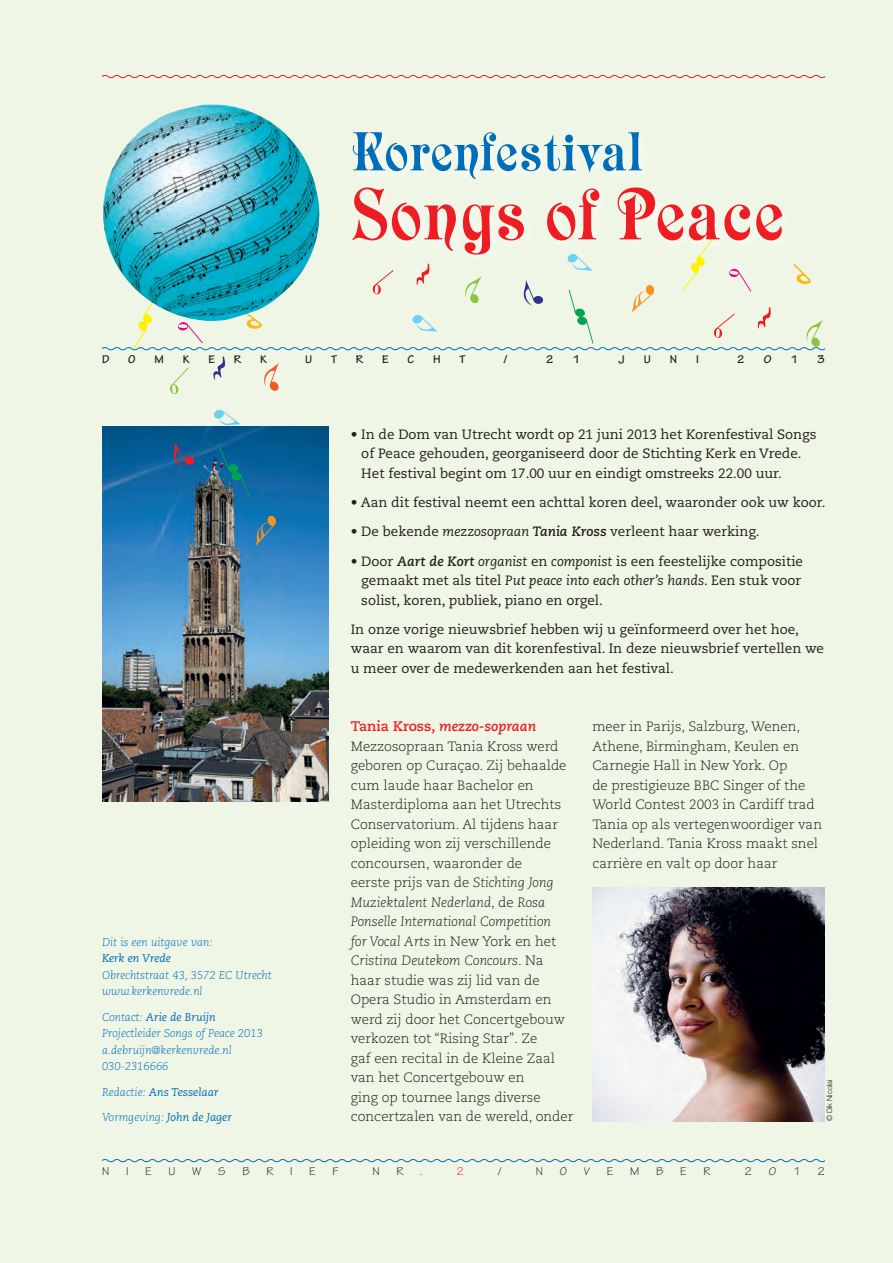
<style>
.page{position:relative;width:893px;height:1263px;background:#eff6e6}
.page>*{position:absolute;margin:0;border:0;box-sizing:border-box;transform-origin:0 0}
.t1{font:72px "Raphael";color:#ee1d23}
.t2{font:54px "Raphael";color:#006db8}
.tussenkop{font:italic 700 13.8px "Caecilia";color:#ee1d23}
.broodtekst{font:300 13.5px/19.5px "Caecilia";color:#231f20}
.broodtekst-2{font:13.5px/19.5px "Caecilia";color:#231f20}
.t3{font:12px "Tekton Pro";color:#231f20}
.t4{font:700 12px "Tekton Pro";color:#231f20}
.t5{font:12px "Tekton Pro";color:#ee1d23}
.broodtekst-3{font:italic 300 11.25px "Caecilia";color:#006db8}
.broodtekst-4{font:italic 11.25px "Caecilia";color:#006db8}
.t6{font:300 7.5px "Helvetica Neue";color:#231f20}
.s1{font-weight:300}
.s2{font-weight:400}
.s3{font-style:italic}
.s4{font-weight:700;font-style:italic}
.s5{font-style:normal}
</style>
<div class="page">
<img style="left:102px;top:426px;width:226px;height:375px">
<svg style="left:256px;top:515px;width:20px;height:30px"></svg>
<svg style="left:213px;top:409px;width:28px;height:18px"></svg>
<svg style="left:172px;top:442px;width:22px;height:25px"></svg>
<svg style="left:219px;top:446px;width:32px;height:52px;background:#14688c"></svg>
<img style="left:103px;top:104px;width:217px;height:135px">
<svg style="left:101px;top:75px;width:725px;height:4px"></svg>
<svg style="left:101px;top:239px;width:725px;height:155px"></svg>
<svg style="left:101px;top:1159px;width:725px;height:4px"></svg>
<img style="left:592px;top:887px;width:233px;height:234px">
<p class="t2" style="left:351px;top:119px;width:293px">Korenfestival</p>
<p class="t1" style="left:351px;top:171px;width:435px">Songs of Peace</p>
<p class="t4" style="left:102px;top:352px;width:9px">D</p>
<p class="t4" style="left:128px;top:352px;width:9px">O</p>
<p class="t4" style="left:155px;top:352px;width:11px">M</p>
<p class="t4" style="left:183px;top:352px;width:8px">K</p>
<p class="t4" style="left:208px;top:352px;width:8px">E</p>
<p class="t4" style="left:234px;top:352px;width:9px">R</p>
<p class="t4" style="left:260px;top:352px;width:8px">K</p>
<p class="t4" style="left:305px;top:352px;width:9px">U</p>
<p class="t4" style="left:331px;top:352px;width:7px">T</p>
<p class="t4" style="left:356px;top:352px;width:9px">R</p>
<p class="t4" style="left:382px;top:352px;width:8px">E</p>
<p class="t4" style="left:408px;top:352px;width:8px">C</p>
<p class="t4" style="left:433px;top:352px;width:9px">H</p>
<p class="t4" style="left:459px;top:352px;width:7px">T</p>
<p class="t4" style="left:504px;top:352px;width:6px">/</p>
<p class="t4" style="left:546px;top:352px;width:9px">2</p>
<p class="t4" style="left:572px;top:352px;width:9px">1</p>
<p class="t4" style="left:618px;top:352px;width:8px">J</p>
<p class="t4" style="left:644px;top:352px;width:9px">U</p>
<p class="t4" style="left:670px;top:352px;width:9px">N</p>
<p class="t4" style="left:696px;top:352px;width:4px">I</p>
<p class="t4" style="left:737px;top:352px;width:9px">2</p>
<p class="t4" style="left:764px;top:352px;width:9px">0</p>
<p class="t4" style="left:790px;top:352px;width:9px">1</p>
<p class="t4" style="left:817px;top:352px;width:9px">3</p>
<p class="broodtekst-3" style="left:102px;top:936px;width:112px">Dit is een uitgave van:</p>
<p class="broodtekst-4" style="left:102px;top:952px;width:71px">Kerk en Vrede</p>
<p class="broodtekst-3" style="left:102px;top:969px;width:171px">Obrechtstraat 43, 3572 EC Utrecht</p>
<p class="broodtekst-3" style="left:102px;top:985px;width:102px">www.kerkenvrede.nl</p>
<p class="broodtekst-4" style="left:102px;top:1011px;width:115px"><span class="s1">Contact:</span> Arie de Bruijn</p>
<p class="broodtekst-3" style="left:102px;top:1027px;width:162px">Projectleider Songs of Peace 2013</p>
<p class="broodtekst-3" style="left:102px;top:1044px;width:131px">a.debruijn@kerkenvrede.nl</p>
<p class="broodtekst-3" style="left:102px;top:1060px;width:68px">030-2316666</p>
<p class="broodtekst-4" style="left:102px;top:1086px;width:118px"><span class="s1">Redactie:</span> Ans Tesselaar</p>
<p class="broodtekst-3" style="left:102px;top:1111px;width:132px">Vormgeving: <span class="s2">John de Jager</span></p>
<p class="broodtekst-2" style="left:361px;top:425px;width:457px;text-indent:-11px">• In de Dom van Utrecht wordt op 21 juni 2013 het Korenfestival Songs of Peace gehouden, georganiseerd door de Stichting Kerk en Vrede.<br>Het festival begint om 17.00 uur en eindigt omstreeks 22.00 uur.</p>
<p class="broodtekst-2" style="left:351px;top:493px;width:476px">• Aan dit festival neemt een achttal koren deel, waaronder ook uw koor.</p>
<p class="broodtekst-2" style="left:351px;top:522px;width:410px">• De bekende <span class="s3">mezzosopraan</span> <span class="s4">Tania Kross</span> verleent haar werking.</p>
<p class="broodtekst-2" style="left:361px;top:551px;width:443px;text-indent:-11px">• Door <span class="s4">Aart de Kort</span> <span class="s3">organist</span> en <span class="s3">componist</span> is een feestelijke compositie gemaakt met als titel <span class="s3">Put peace into each other’s hands</span>. Een stuk voor solist, koren, publiek, piano en orgel.</p>
<p class="broodtekst-2" style="left:351px;top:620px;width:475px">In onze vorige nieuwsbrief hebben wij u geïnformeerd over het hoe, waar en waarom van dit korenfestival. In deze nieuwsbrief vertellen we u meer over de medewerkenden aan het festival.</p>
<p class="tussenkop" style="left:351px;top:718px;width:187px"><span class="s5">Tania Kross,</span> mezzo-sopraan</p>
<p class="broodtekst" style="left:351px;top:737px;width:224px">Mezzosopraan Tania Kross werd geboren op Curaçao. Zij behaalde cum laude haar Bachelor en<br>Masterdiploma aan het Utrechts<br>Conservatorium. Al tijdens haar opleiding won zij verschillende concoursen, waaronder de<br>eerste prijs van de <span class="s3">Stichting Jong<br>Muziektalent Nederland</span>, de <span class="s3">Rosa<br>Ponselle International Competition<br>for Vocal Arts</span> in New York en het<br><span class="s3">Cristina Deutekom Concours</span>. Na haar studie was zij lid van de<br>Opera Studio in Amsterdam en werd zij door het Concertgebouw verkozen tot “Rising Star”. Ze<br>gaf een recital in de Kleine Zaal van het Concertgebouw en<br>ging op tournee langs diverse concertzalen van de wereld, onder</p>
<p class="broodtekst" style="left:592px;top:717px;width:231px">meer in Parijs, Salzburg, Wenen,<br>Athene, Birmingham, Keulen en<br>Carnegie Hall in New York. Op<br>de prestigieuze BBC Singer of the<br>World Contest 2003 in Cardiff trad<br>Tania op als vertegenwoordiger van<br>Nederland. Tania Kross maakt snel carrière en valt op door haar</p>
<p class="t6" style="left:825px;top:1121px;width:43px;rotate:-90deg">© Dik Nicolai</p>
<p class="t3" style="left:102px;top:1164px;width:9px">N</p>
<p class="t3" style="left:126px;top:1164px;width:4px">I</p>
<p class="t3" style="left:145px;top:1164px;width:8px">E</p>
<p class="t3" style="left:168px;top:1164px;width:9px">U</p>
<p class="t3" style="left:192px;top:1164px;width:11px">W</p>
<p class="t3" style="left:218px;top:1164px;width:9px">S</p>
<p class="t3" style="left:242px;top:1164px;width:9px">B</p>
<p class="t3" style="left:266px;top:1164px;width:8px">R</p>
<p class="t3" style="left:290px;top:1164px;width:4px">I</p>
<p class="t3" style="left:309px;top:1164px;width:8px">E</p>
<p class="t3" style="left:333px;top:1164px;width:8px">F</p>
<p class="t3" style="left:373px;top:1164px;width:9px">N</p>
<p class="t3" style="left:397px;top:1164px;width:8px">R</p>
<p class="t3" style="left:420px;top:1164px;width:4px">.</p>
<p class="t5" style="left:456px;top:1164px;width:9px">2</p>
<p class="t3" style="left:498px;top:1164px;width:5px">/</p>
<p class="t3" style="left:536px;top:1164px;width:9px">N</p>
<p class="t3" style="left:560px;top:1164px;width:9px">O</p>
<p class="t3" style="left:584px;top:1164px;width:8px">V</p>
<p class="t3" style="left:607px;top:1164px;width:8px">E</p>
<p class="t3" style="left:630px;top:1164px;width:11px">M</p>
<p class="t3" style="left:656px;top:1164px;width:9px">B</p>
<p class="t3" style="left:680px;top:1164px;width:8px">E</p>
<p class="t3" style="left:703px;top:1164px;width:8px">R</p>
<p class="t3" style="left:744px;top:1164px;width:9px">2</p>
<p class="t3" style="left:769px;top:1164px;width:9px">0</p>
<p class="t3" style="left:793px;top:1164px;width:9px">1</p>
<p class="t3" style="left:817px;top:1164px;width:9px">2</p>
</div>
